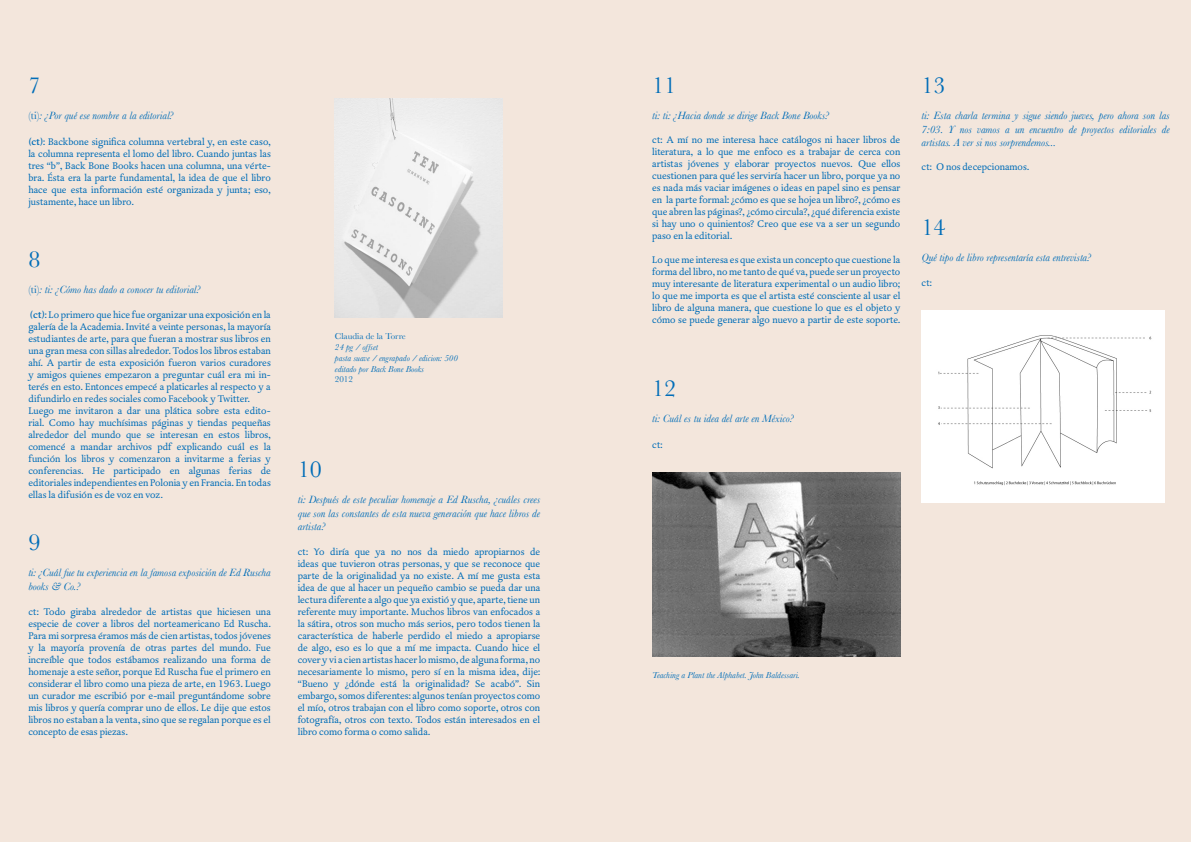
<style>
.page{position:relative;width:1191px;height:842px;background:#f3e6dc}
.page>*{position:absolute;margin:0;border:0;box-sizing:border-box;transform-origin:0 0}
.t1{font:24px "Baskerville";color:#006db8}
.t2{font:italic 11px/13.2px "Baskerville";color:#006db8}
.t3{font:10px/12px "DTL Dorian T";color:#006db8;text-align:justify}
.t4{font:italic 9px "Baskerville";color:#006db8}
.t5{font:9px "Baskerville";color:#006db8}
.s1{font-style:normal}
.s2{font-family:"DTL Dorian T Medium"}
</style>
<div class="page">
<img style="left:335px;top:98px;width:168px;height:220px">
<img style="left:652px;top:472px;width:248px;height:185px">
<div style="left:921px;top:311px;width:243px;height:191px;background:#fff"></div>
<p class="t1" style="left:28px;top:71px;width:13px">7</p>
<p class="t2" style="left:28px;top:109px;width:147px"><span class="s1">(ti)</span>: ¿Por qué ese nombre a la editorial?</p>
<p class="t3" style="left:28px;top:136px;width:244px"><span class="s2">(ct)</span>: Backbone significa columna vertebral y, en este caso, la columna representa el lomo del libro. Cuando juntas las tres “b”, Back Bone Books hacen una columna, una vérte&shy;bra. Ésta era la parte fundamental, la idea de que el libro hace que esta información esté organizada y junta; eso,</p>
<p class="t3" style="left:28px;top:196px;width:107px">justamente, hace un libro.</p>
<p class="t1" style="left:28px;top:245px;width:13px">8</p>
<p class="t2" style="left:28px;top:283px;width:173px"><span class="s1">(ti)</span>: ti: ¿Cómo has dado a conocer tu editorial?</p>
<p class="t3" style="left:28px;top:309px;width:244px"><span class="s2">(ct)</span>: Lo primero que hice fue organizar una exposición en la galería de la Academia. Invité a veinte personas, la mayoría estudiantes de arte, para que fueran a mostrar sus libros en una gran mesa con sillas alrededor. Todos los libros estaban ahí. A partir de esta exposición fueron varios curadores y amigos quienes empezaron a preguntar cuál era mi in&shy;terés en esto. Entonces empecé a platicarles al respecto y a</p>
<p class="t3" style="left:28px;top:393px;width:223px">difundirlo en redes sociales como Facebook y Twitter.</p>
<p class="t3" style="left:28px;top:405px;width:244px">Luego me invitaron a dar una plática sobre esta edito&shy;rial. Como hay muchísimas páginas y tiendas pequeñas</p>
<p class="t3" style="left:28px;top:429px;width:244px">alrededor del mundo que se interesan en estos libros, comencé a mandar archivos pdf explicando cuál es la</p>
<p class="t3" style="left:28px;top:453px;width:244px">función los libros y comenzaron a invitarme a ferias y</p>
<p class="t3" style="left:28px;top:465px;width:244px">conferencias. He participado en algunas ferias de</p>
<p class="t3" style="left:28px;top:477px;width:244px">editoriales independientes en Polonia y en Francia. En todas ellas la difusión es de voz en voz.</p>
<p class="t1" style="left:28px;top:528px;width:13px">9</p>
<p class="t2" style="left:28px;top:566px;width:244px">ti: ¿Cuál fue tu experiencia en la famosa exposición de Ed Ruscha books &amp; Co.?</p>
<p class="t3" style="left:28px;top:606px;width:244px">ct: Todo giraba alrededor de artistas que hiciesen una</p>
<p class="t3" style="left:28px;top:618px;width:244px">especie de cover a libros del norteamericano Ed Ruscha.<br>Para mi sorpresa éramos más de cien artistas, todos jóvenes y la mayoría provenía de otras partes del mundo. Fue</p>
<p class="t3" style="left:28px;top:654px;width:244px">increíble que todos estábamos realizando una forma de homenaje a este señor, porque Ed Ruscha fue el primero en considerar el libro como una pieza de arte, en 1963. Luego un curador me escribió por e-mail preguntándome sobre mis libros y quería comprar uno de ellos. Le dije que estos libros no estaban a la venta, sino que se regalan porque es el concepto de esas piezas.</p>
<p class="t5" style="left:335px;top:331px;width:72px">Claudia de la Torre</p>
<p class="t4" style="left:335px;top:342px;width:45px">24 pg / offset</p>
<p class="t4" style="left:335px;top:353px;width:124px">pasta suave / engrapado / edicion: 500</p>
<p class="t4" style="left:335px;top:363px;width:90px">editado por Back Bone Books</p>
<p class="t5" style="left:335px;top:374px;width:19px">2012</p>
<p class="t1" style="left:298px;top:455px;width:25px">10</p>
<p class="t2" style="left:298px;top:493px;width:244px;text-align:justify">ti: Después de este peculiar homenaje a Ed Ruscha, ¿cuáles crees que son las constantes de esta nueva generación que hace libros de artista?</p>
<p class="t3" style="left:298px;top:546px;width:244px">ct: Yo diría que ya no nos da miedo apropiarnos de</p>
<p class="t3" style="left:298px;top:558px;width:244px">ideas que tuvieron otras personas, y que se reconoce que parte de la originalidad ya no existe. A mí me gusta esta idea de que al hacer un pequeño cambio se pueda dar una</p>
<p class="t3" style="left:298px;top:594px;width:244px">lectura diferente a algo que ya existió y que, aparte, tiene un</p>
<p class="t3" style="left:298px;top:606px;width:244px">referente muy importante. Muchos libros van enfocados a la sátira, otros son mucho más serios, pero todos tienen la</p>
<p class="t3" style="left:298px;top:630px;width:244px">característica de haberle perdido el miedo a apropiarse de algo, eso es lo que a mí me impacta. Cuando hice el</p>
<p class="t3" style="left:298px;top:654px;width:244px">cover y vi a cien artistas hacer lo mismo, de alguna forma, no</p>
<p class="t3" style="left:298px;top:666px;width:244px">necesariamente lo mismo, pero sí en la misma idea, dije: “Bueno y ¿dónde está la originalidad? Se acabó”. Sin</p>
<p class="t3" style="left:298px;top:690px;width:244px">embargo, somos diferentes: algunos tenían proyectos como el mío, otros trabajan con el libro como soporte, otros con</p>
<p class="t3" style="left:298px;top:714px;width:244px">fotografía, otros con texto. Todos están interesados en el</p>
<p class="t3" style="left:298px;top:726px;width:134px">libro como forma o como salida.</p>
<p class="t1" style="left:652px;top:71px;width:25px">11</p>
<p class="t2" style="left:652px;top:109px;width:178px">ti: ti: ¿Hacia donde se dirige Back Bone Books?</p>
<p class="t3" style="left:652px;top:134px;width:250px">ct: A mí no me interesa hace catálogos ni hacer libros de</p>
<p class="t3" style="left:652px;top:146px;width:250px">literatura, a lo que me enfoco es a trabajar de cerca con</p>
<p class="t3" style="left:652px;top:158px;width:250px">artistas jóvenes y elaborar proyectos nuevos. Que ellos</p>
<p class="t3" style="left:652px;top:170px;width:250px">cuestionen para qué les serviría hacer un libro, porque ya no es nada más vaciar imágenes o ideas en papel sino es pensar en la parte formal: ¿cómo es que se hojea un libro?, ¿cómo es que abren las páginas?, ¿cómo circula?, ¿qué diferencia existe si hay uno o quinientos? Creo que ese va a ser un segundo paso en la editorial.</p>
<p class="t3" style="left:652px;top:254px;width:250px">Lo que me interesa es que exista un concepto que cuestione la forma del libro, no me tanto de qué va, puede ser un proyecto muy interesante de literatura experimental o un audio libro; lo que me importa es que el artista esté consciente al usar el libro de alguna manera, que cuestione lo que es el objeto y cómo se puede generar algo nuevo a partir de este soporte.</p>
<p class="t1" style="left:652px;top:374px;width:25px">12</p>
<p class="t2" style="left:652px;top:412px;width:143px">ti: Cuál es tu idea del arte en México?</p>
<p class="t3" style="left:652px;top:439px;width:12px">ct:</p>
<p class="t1" style="left:921px;top:71px;width:25px">13</p>
<p class="t2" style="left:921px;top:109px;width:250px">ti: Esta charla termina y sigue siendo jueves, pero ahora son las<br>7:03. Y nos vamos a un encuentro de proyectos editoriales de</p>
<p class="t2" style="left:921px;top:135px;width:136px">artistas. A ver si nos sorprendemos...</p>
<p class="t3" style="left:921px;top:161px;width:109px">ct: O nos decepcionamos.</p>
<p class="t1" style="left:921px;top:213px;width:25px">14</p>
<p class="t2" style="left:921px;top:251px;width:171px">Qué tipo de libro representaría esta entrevista?</p>
<p class="t3" style="left:921px;top:277px;width:12px">ct:</p>
<p class="t4" style="left:652px;top:670px;width:149px">Teaching a Plant the Alphabet. John Baldessari.</p>
</div>
